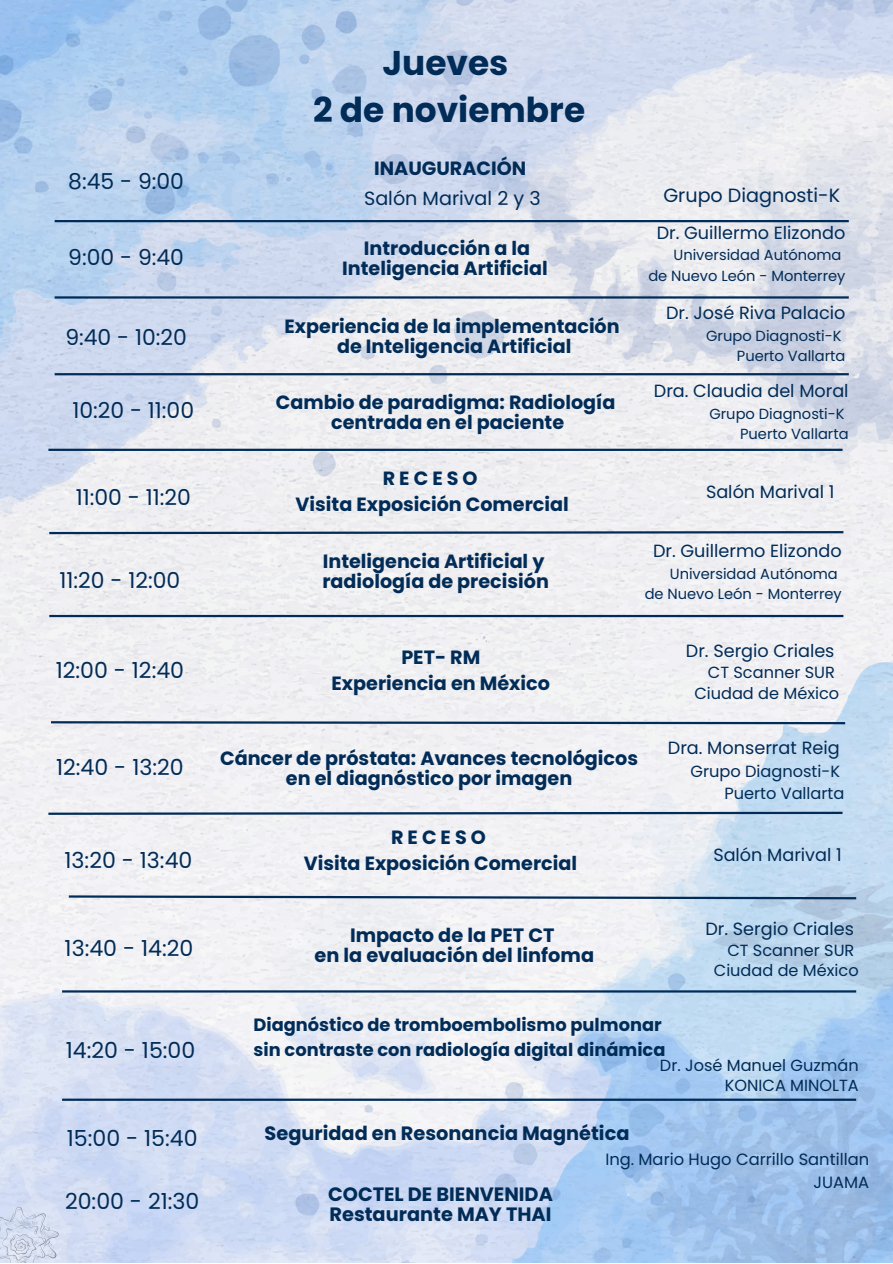
<style>
.page{position:relative;width:893px;height:1264px;background:#fff}
.page>*{position:absolute;margin:0;border:0;box-sizing:border-box;transform-origin:0 0}
.t1{font:700 34.35px "Poppins";color:#012c57}
.t2{font:22.05px "Poppins";color:#012c57}
.t3{font:21.9px "Poppins";color:#012c57}
.t4{font:700 19.35px "Poppins";color:#012c57}
.t5{font:700 19.2px/20.2px "Poppins";color:#012c57;text-align:center}
.t6{font:19.2px "Poppins";color:#012c57}
.t7{font:700 17.85px "Poppins";color:#012c57}
.t8{font:17.7px "Poppins";color:#012c57}
.t9{font:16.35px "Poppins";color:#012c57}
.t10{font:16.2px "Poppins";color:#012c57}
.t11{font:14.7px "Poppins";color:#012c57}
</style>
<div class="page">
<img style="left:0;top:0;width:892px;height:1262px">
<img style="left:600px;top:991px;width:292px;height:271px">
<img style="left:712px;top:870px;width:180px;height:121px">
<svg style="left:0;top:1206px;width:59px;height:56px;background:#d0d8eb"></svg>
<hr style="left:55px;top:373px;width:793px;height:2px;background:#012c57">
<svg style="left:46px;top:810px;width:798px;height:6px"></svg>
<hr style="left:55px;top:220px;width:793px;height:2px;background:#012c57">
<svg style="left:47px;top:530px;width:798px;height:5px"></svg>
<hr style="left:55px;top:296px;width:793px;height:2px;background:#012c57">
<hr style="left:48px;top:448px;width:794px;height:3px;background:#012c57">
<hr style="left:62px;top:1098px;width:794px;height:2px;background:#012c57">
<svg style="left:67px;top:894px;width:791px;height:6px"></svg>
<hr style="left:62px;top:990px;width:794px;height:2px;background:#012c57">
<hr style="left:49px;top:615px;width:794px;height:2px;background:#012c57">
<svg style="left:49px;top:720px;width:798px;height:5px"></svg>
<p class="t3" style="left:68px;top:165px;width:117px">8:45 - 9:00</p>
<p class="t3" style="left:68px;top:242px;width:117px">9:00 - 9:40</p>
<p class="t3" style="left:65px;top:322px;width:123px">9:40 - 10:20</p>
<p class="t3" style="left:72px;top:395px;width:123px">10:20 - 11:00</p>
<p class="t3" style="left:76px;top:482px;width:116px">11:00 - 11:20</p>
<p class="t3" style="left:60px;top:564px;width:122px">11:20 - 12:00</p>
<p class="t2" style="left:56px;top:654px;width:130px">12:00 - 12:40</p>
<p class="t2" style="left:56px;top:751px;width:129px">12:40 - 13:20</p>
<p class="t2" style="left:65px;top:845px;width:129px">13:20 - 13:40</p>
<p class="t2" style="left:65px;top:932px;width:130px">13:40 - 14:20</p>
<p class="t2" style="left:66px;top:1034px;width:131px">14:20 - 15:00</p>
<p class="t2" style="left:67px;top:1123px;width:132px">15:00 - 15:40</p>
<p class="t1" style="left:382px;top:39px;width:127px">Jueves</p>
<p class="t1" style="left:313px;top:86px;width:273px">2 de noviembre</p>
<p class="t5" style="left:374px;top:158px;width:153px">INAUGURACIÓN</p>
<p class="t6" style="left:364px;top:185px;width:178px">Salón Marival 2 y 3</p>
<p class="t5" style="left:364px;top:238px;width:168px">Introducción a la</p>
<p class="t5" style="left:342px;top:258px;width:207px">Inteligencia Artificial</p>
<p class="t5" style="left:284px;top:316px;width:336px">Experiencia de la implementación</p>
<p class="t5" style="left:337px;top:336px;width:236px">de Inteligencia Artificial</p>
<p class="t5" style="left:276px;top:392px;width:341px">Cambio de paradigma: Radiología</p>
<p class="t5" style="left:331px;top:412px;width:234px">centrada en el paciente</p>
<p class="t5" style="left:383px;top:468px;width:96px">RECESO</p>
<p class="t5" style="left:295px;top:494px;width:274px">Visita Exposición Comercial</p>
<p class="t5" style="left:323px;top:551px;width:223px">Inteligencia Artificial y</p>
<p class="t5" style="left:322px;top:571px;width:228px">radiología de precisión</p>
<p class="t5" style="left:401px;top:647px;width:80px">PET- RM</p>
<p class="t5" style="left:331px;top:673px;width:220px">Experiencia en México</p>
<p class="t6" style="left:663px;top:181px;width:178px">Grupo Diagnosti-K</p>
<p class="t8" style="left:656px;top:220px;width:190px">Dr. Guillermo Elizondo</p>
<p class="t11" style="left:673px;top:245px;width:169px">Universidad Autónoma</p>
<p class="t11" style="left:648px;top:265px;width:198px">de Nuevo León - Monterrey</p>
<p class="t8" style="left:666px;top:301px;width:181px">Dr. José Riva Palacio</p>
<p class="t11" style="left:706px;top:325px;width:137px">Grupo Diagnosti-K</p>
<p class="t11" style="left:736px;top:345px;width:110px">Puerto Vallarta</p>
<p class="t8" style="left:654px;top:378px;width:196px">Dra. Claudia del Moral</p>
<p class="t11" style="left:709px;top:403px;width:137px">Grupo Diagnosti-K</p>
<p class="t11" style="left:740px;top:423px;width:110px">Puerto Vallarta</p>
<p class="t8" style="left:706px;top:479px;width:130px">Salón Marival 1</p>
<p class="t8" style="left:653px;top:538px;width:190px">Dr. Guillermo Elizondo</p>
<p class="t11" style="left:669px;top:563px;width:169px">Universidad Autónoma</p>
<p class="t11" style="left:644px;top:583px;width:198px">de Nuevo León - Monterrey</p>
<p class="t8" style="left:686px;top:638px;width:150px">Dr. Sergio Criales</p>
<p class="t10" style="left:708px;top:661px;width:128px">CT Scanner SUR</p>
<p class="t10" style="left:694px;top:681px;width:146px">Ciudad de México</p>
<p class="t5" style="left:220px;top:747px;width:419px">Cáncer de próstata: Avances tecnológicos en el diagnóstico por imagen</p>
<p class="t8" style="left:667px;top:735px;width:173px">Dra. Monserrat Reig</p>
<p class="t10" style="left:690px;top:759px;width:151px">Grupo Diagnosti-K</p>
<p class="t10" style="left:724px;top:782px;width:121px">Puerto Vallarta</p>
<p class="t5" style="left:391px;top:827px;width:96px">RECESO</p>
<p class="t5" style="left:304px;top:853px;width:274px">Visita Exposición Comercial</p>
<p class="t4" style="left:350px;top:921px;width:206px">Impacto de la PET CT</p>
<p class="t4" style="left:314px;top:942px;width:281px">en la evaluación del linfoma</p>
<p class="t8" style="left:713px;top:842px;width:130px">Salón Marival 1</p>
<p class="t8" style="left:705px;top:916px;width:150px">Dr. Sergio Criales</p>
<p class="t10" style="left:727px;top:939px;width:128px">CT Scanner SUR</p>
<p class="t10" style="left:713px;top:959px;width:146px">Ciudad de México</p>
<p class="t7" style="left:253px;top:1012px;width:409px">Diagnóstico de tromboembolismo pulmonar</p>
<p class="t7" style="left:253px;top:1037px;width:413px">sin contraste con radiología digital dinámica</p>
<p class="t10" style="left:660px;top:1053px;width:200px">Dr. José Manuel Guzmán</p>
<p class="t10" style="left:724px;top:1073px;width:135px">KONICA MINOLTA</p>
<p class="t4" style="left:264px;top:1119px;width:366px">Seguridad en Resonancia Magnética</p>
<p class="t2" style="left:65px;top:1186px;width:136px">20:00 - 21:30</p>
<p class="t4" style="left:328px;top:1180px;width:226px">COCTEL DE BIENVENIDA</p>
<p class="t4" style="left:329px;top:1200px;width:223px">Restaurante MAY THAI</p>
<p class="t9" style="left:605px;top:1148px;width:265px">Ing. Mario Hugo Carrillo Santillan</p>
<p class="t9" style="left:813px;top:1170px;width:57px">JUAMA</p>
</div>
